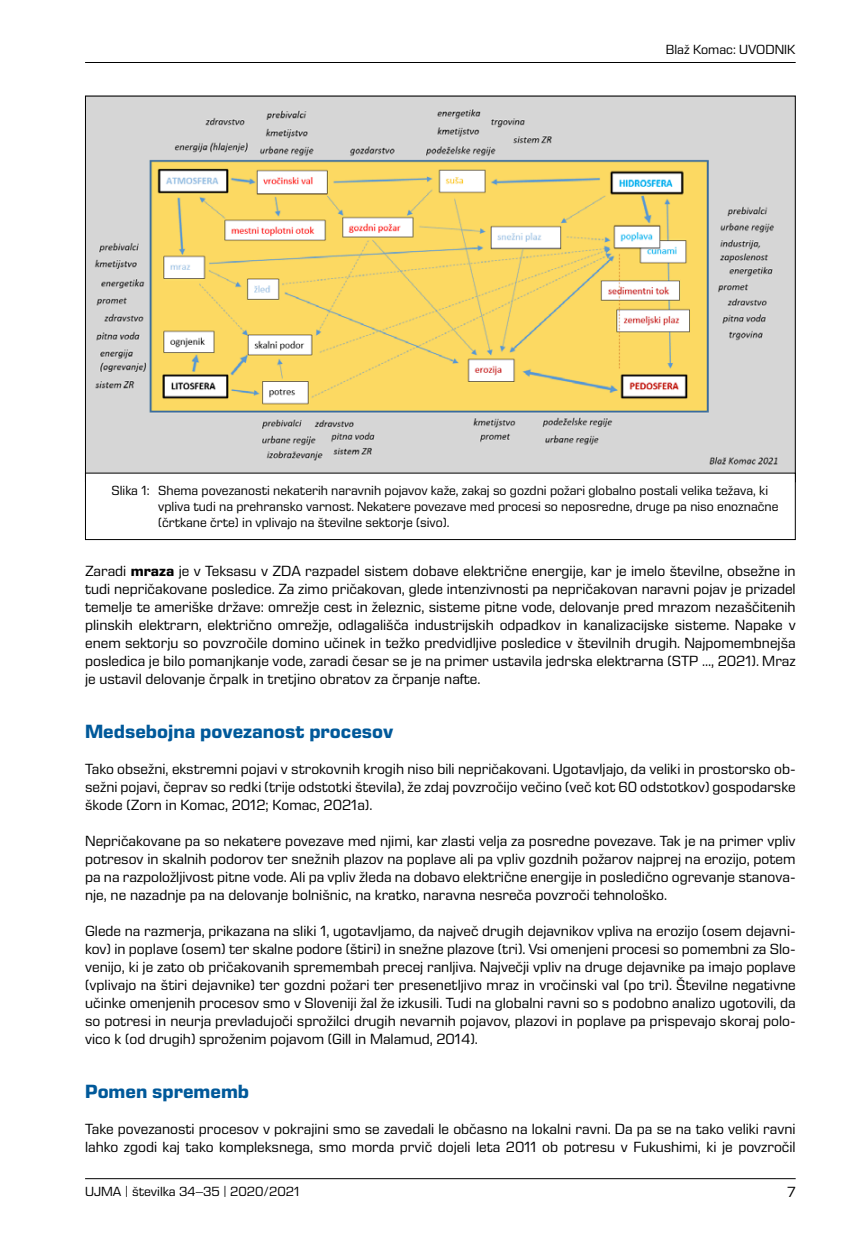
<style>
.page{position:relative;width:851px;height:1234px;background:#fff}
.page>*{position:absolute;margin:0;border:0;box-sizing:border-box;transform-origin:0 0}
._02_Naslov__W12_bold{font:700 19.5px "Eurostile Next LT Pro";color:#00599a}
._00_normal_10pt_SLO{font:15px/18px "Eurostile Next LT Pro";color:#000;text-align:justify}
._08_paginacija_9pt{font:15px "Eurostile Next LT Pro";color:#000}
._06_podpis_pod_sliko{font:13.5px/16.2px "Eurostile Next LT Pro";color:#000}
._09_spodaj_stevilka{font:13.5px "Eurostile Next LT Pro";color:#000}
._07_top_napis_9pt{font:13.5px "Eurostile Next LT Pro";color:#000}
.s1{font-weight:700}
</style>
<div class="page">
<hr style="left:85px;top:1177px;width:710px;height:1px;background:#000">
<hr style="left:85px;top:62px;width:710px;height:1px;background:#000">
<img style="left:87px;top:98px;width:706px;height:374px">
<div style="left:85px;top:472px;width:710px;height:68px;border:1px solid #000"></div>
<p class="_07_top_napis_9pt" style="left:665px;top:42px;width:131px">Blaž Komac: UVODNIK</p>
<p class="_06_podpis_pod_sliko" style="left:158px;top:482px;width:621px;text-indent:-47px">Slika 1: Shema povezanosti nekaterih naravnih pojavov kaže, zakaj so gozdni požari globalno postali velika težava, ki vpliva tudi na prehransko varnost. Nekatere povezave med procesi so neposredne, druge pa niso enoznačne (črtkane črte) in vplivajo na številne sektorje (sivo).</p>
<p class="_00_normal_10pt_SLO" style="left:85px;top:562px;width:712px">Zaradi <span class="s1">mraza</span> je v Teksasu v ZDA razpadel sistem dobave električne energije, kar je imelo številne, obsežne in tudi nepričakovane posledice. Za zimo pričakovan, glede intenzivnosti pa nepričakovan naravni pojav je prizadel temelje te ameriške države: omrežje cest in železnic, sisteme pitne vode, delovanje pred mrazom nezaščitenih plinskih elektrarn, električno omrežje, odlagališča industrijskih odpadkov in kanalizacijske sisteme. Napake v enem sektorju so povzročile domino učinek in težko predvidljive posledice v številnih drugih. Najpomembnejša posledica je bilo pomanjkanje vode, zaradi česar se je na primer ustavila jedrska elektrarna (STP …, 2021). Mraz je ustavil delovanje črpalk in tretjino obratov za črpanje nafte.</p>
<p class="_02_Naslov__W12_bold" style="left:85px;top:720px;width:310px">Medsebojna povezanost procesov</p>
<p class="_00_normal_10pt_SLO" style="left:85px;top:760px;width:712px">Tako obsežni, ekstremni pojavi v strokovnih krogih niso bili nepričakovani. Ugotavljajo, da veliki in prostorsko ob&shy;sežni pojavi, čeprav so redki (trije odstotki števila), že zdaj povzročijo večino (več kot 60 odstotkov) gospodarske škode (Zorn in Komac, 2012; Komac, 2021a).</p>
<p class="_00_normal_10pt_SLO" style="left:85px;top:832px;width:712px">Nepričakovane pa so nekatere povezave med njimi, kar zlasti velja za posredne povezave. Tak je na primer vpliv potresov in skalnih podorov ter snežnih plazov na poplave ali pa vpliv gozdnih požarov najprej na erozijo, potem pa na razpoložljivost pitne vode. Ali pa vpliv žleda na dobavo električne energije in posledično ogrevanje stanova&shy;nje, ne nazadnje pa na delovanje bolnišnic, na kratko, naravna nesreča povzroči tehnološko.</p>
<p class="_00_normal_10pt_SLO" style="left:85px;top:922px;width:712px">Glede na razmerja, prikazana na sliki 1, ugotavljamo, da največ drugih dejavnikov vpliva na erozijo (osem dejavni&shy;kov) in poplave (osem) ter skalne podore (štiri) in snežne plazove (tri). Vsi omenjeni procesi so pomembni za Slo&shy;venijo, ki je zato ob pričakovanih spremembah precej ranljiva. Največji vpliv na druge dejavnike pa imajo poplave (vplivajo na štiri dejavnike) ter gozdni požari ter presenetljivo mraz in vročinski val (po tri). Številne negativne učinke omenjenih procesov smo v Sloveniji žal že izkusili. Tudi na globalni ravni so s podobno analizo ugotovili, da so potresi in neurja prevladujoči sprožilci drugih nevarnih pojavov, plazovi in poplave pa prispevajo skoraj polo&shy;vico k (od drugih) sproženim pojavom (Gill in Malamud, 2014).</p>
<p class="_02_Naslov__W12_bold" style="left:85px;top:1080px;width:165px">Pomen sprememb</p>
<p class="_00_normal_10pt_SLO" style="left:85px;top:1120px;width:712px">Take povezanosti procesov v pokrajini smo se zavedali le občasno na lokalni ravni. Da pa se na tako veliki ravni lahko zgodi kaj tako kompleksnega, smo morda prvič dojeli leta 2011 ob potresu v Fukushimi, ki je povzročil</p>
<p class="_09_spodaj_stevilka" style="left:85px;top:1183px;width:216px">UJMA | številka 34–35 | 2020/2021</p>
<p class="_08_paginacija_9pt" style="left:786px;top:1182px;width:10px">7</p>
</div>
